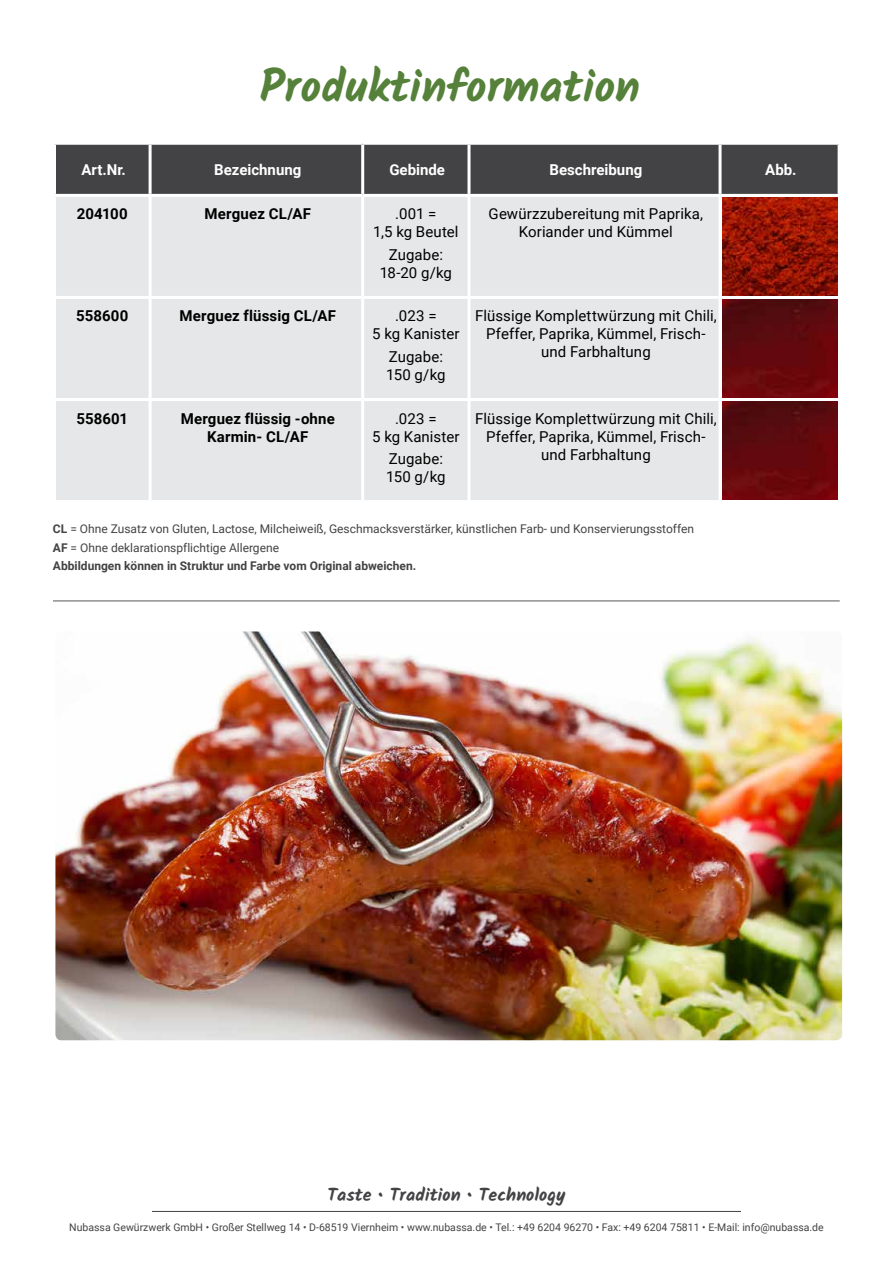
<style>
.page{position:relative;width:893px;height:1263px;background:#fff}
.page>*{position:absolute;margin:0;border:0;box-sizing:border-box;transform-origin:0 0}
.t1{font:700 45px "Kalam";color:#56813a}
.t2{font:700 18px "Kalam";color:#434345}
.t3{font:15px/18px "Roboto";letter-spacing:.005em;color:#000;text-align:center}
.t4{font:700 15px/18px "Roboto";letter-spacing:.01em;color:#000;text-align:center}
.t5{font:700 15px "Roboto";color:#fff}
.t6{font:12px/18.6px "Roboto";color:#434345}
.t7{font:10.5px "Roboto";color:#434345}
.s1{font-weight:700}
</style>
<div class="page">
<hr style="left:53px;top:601px;width:787px;height:1px;background:#434345">
<hr style="left:152px;top:1211px;width:589px;height:1px;background:#434345">
<div style="left:56px;top:145px;width:782px;height:49px;background:#434345"></div>
<div style="left:56px;top:197px;width:662px;height:303px;background:#e6e7e8"></div>
<hr style="left:149px;top:197px;width:3px;height:99px;background:#fff">
<hr style="left:361px;top:197px;width:3px;height:99px;background:#fff">
<hr style="left:467px;top:197px;width:3px;height:99px;background:#fff">
<svg style="left:718px;top:197px;width:1px;height:99px"></svg>
<hr style="left:149px;top:299px;width:3px;height:99px;background:#fff">
<hr style="left:361px;top:299px;width:3px;height:99px;background:#fff">
<hr style="left:467px;top:299px;width:3px;height:99px;background:#fff">
<svg style="left:718px;top:299px;width:1px;height:99px"></svg>
<hr style="left:149px;top:401px;width:3px;height:99px;background:#fff">
<hr style="left:361px;top:401px;width:3px;height:99px;background:#fff">
<hr style="left:467px;top:401px;width:3px;height:99px;background:#fff">
<svg style="left:718px;top:401px;width:1px;height:99px"></svg>
<hr style="left:149px;top:145px;width:3px;height:49px;background:#fff">
<hr style="left:361px;top:145px;width:3px;height:49px;background:#fff">
<hr style="left:467px;top:145px;width:3px;height:49px;background:#fff">
<svg style="left:718px;top:145px;width:4px;height:49px"></svg>
<hr style="left:56px;top:296px;width:94px;height:3px;background:#fff">
<hr style="left:150px;top:296px;width:213px;height:3px;background:#fff">
<hr style="left:363px;top:296px;width:106px;height:3px;background:#fff">
<hr style="left:469px;top:296px;width:249px;height:3px;background:#fff">
<hr style="left:56px;top:398px;width:94px;height:3px;background:#fff">
<hr style="left:150px;top:398px;width:213px;height:3px;background:#fff">
<hr style="left:363px;top:398px;width:106px;height:3px;background:#fff">
<hr style="left:469px;top:398px;width:249px;height:3px;background:#fff">
<img style="left:722px;top:197px;width:115px;height:98px">
<img style="left:722px;top:300px;width:115px;height:97px">
<img style="left:722px;top:402px;width:115px;height:97px">
<img style="left:55px;top:631px;width:787px;height:409px">
<h1 class="t1" style="left:260px;top:60px;width:382px">Produktinformation</h1>
<p class="t5" style="left:81px;top:159px;width:46px">Art.Nr.</p>
<p class="t5" style="left:214px;top:159px;width:89px">Bezeichnung</p>
<p class="t5" style="left:389px;top:159px;width:57px">Gebinde</p>
<p class="t5" style="left:549px;top:159px;width:94px">Beschreibung</p>
<p class="t5" style="left:765px;top:159px;width:33px">Abb.</p>
<p class="t4" style="left:77px;top:204px;width:52px">204100</p>
<p class="t4" style="left:205px;top:204px;width:108px">Merguez CL/AF</p>
<p class="t3" style="left:373px;top:204px;width:87px">.001 =<br>1,5 kg Beutel</p>
<p class="t3" style="left:380px;top:245px;width:74px">Zugabe:<br>18-20 g/kg</p>
<p class="t3" style="left:489px;top:204px;width:216px">Gewürzzubereitung mit Paprika,<br>Koriander und Kümmel</p>
<p class="t4" style="left:76px;top:307px;width:54px">558600</p>
<p class="t4" style="left:180px;top:307px;width:158px">Merguez flüssig CL/AF</p>
<p class="t3" style="left:372px;top:307px;width:89px">.023 =<br>5 kg Kanister</p>
<p class="t3" style="left:386px;top:347px;width:61px;text-align:left">Zugabe:<br>150 g/kg</p>
<p class="t4" style="left:76px;top:409px;width:53px">558601</p>
<p class="t4" style="left:181px;top:409px;width:156px">Merguez flüssig -ohne<br>Karmin- CL/AF</p>
<p class="t3" style="left:372px;top:409px;width:89px">.023 =<br>5 kg Kanister</p>
<p class="t3" style="left:386px;top:449px;width:61px;text-align:left">Zugabe:<br>150 g/kg</p>
<p class="t3" style="left:475px;top:307px;width:243px">Flüssige Komplettwürzung mit Chili,<br>Pfeffer, Paprika, Kümmel, Frisch&shy;und Farbhaltung</p>
<p class="t3" style="left:475px;top:409px;width:243px">Flüssige Komplettwürzung mit Chili,<br>Pfeffer, Paprika, Kümmel, Frisch&shy;und Farbhaltung</p>
<p class="t6" style="left:53px;top:519px;width:643px"><span class="s1">CL</span> = Ohne Zusatz von Gluten, Lactose, Milcheiweiß, Geschmacksverstärker, künstlichen Farb- und Konservierungsstoffen<br><span class="s1">AF</span> = Ohne deklarationspflichtige Allergene<br><span class="s1">Abbildungen können in Struktur und Farbe vom Original abweichen.</span></p>
<p class="t2" style="left:327px;top:1185px;width:240px">Taste • Tradition • Technology</p>
<p class="t7" style="left:69px;top:1220px;width:756px">Nubassa Gewürzwerk GmbH • Großer Stellweg 14 • D-68519 Viernheim • www.nubassa.de • Tel.: +49 6204 96270 • Fax: +49 6204 75811 • E-Mail: info@nubassa.de</p>
</div>
